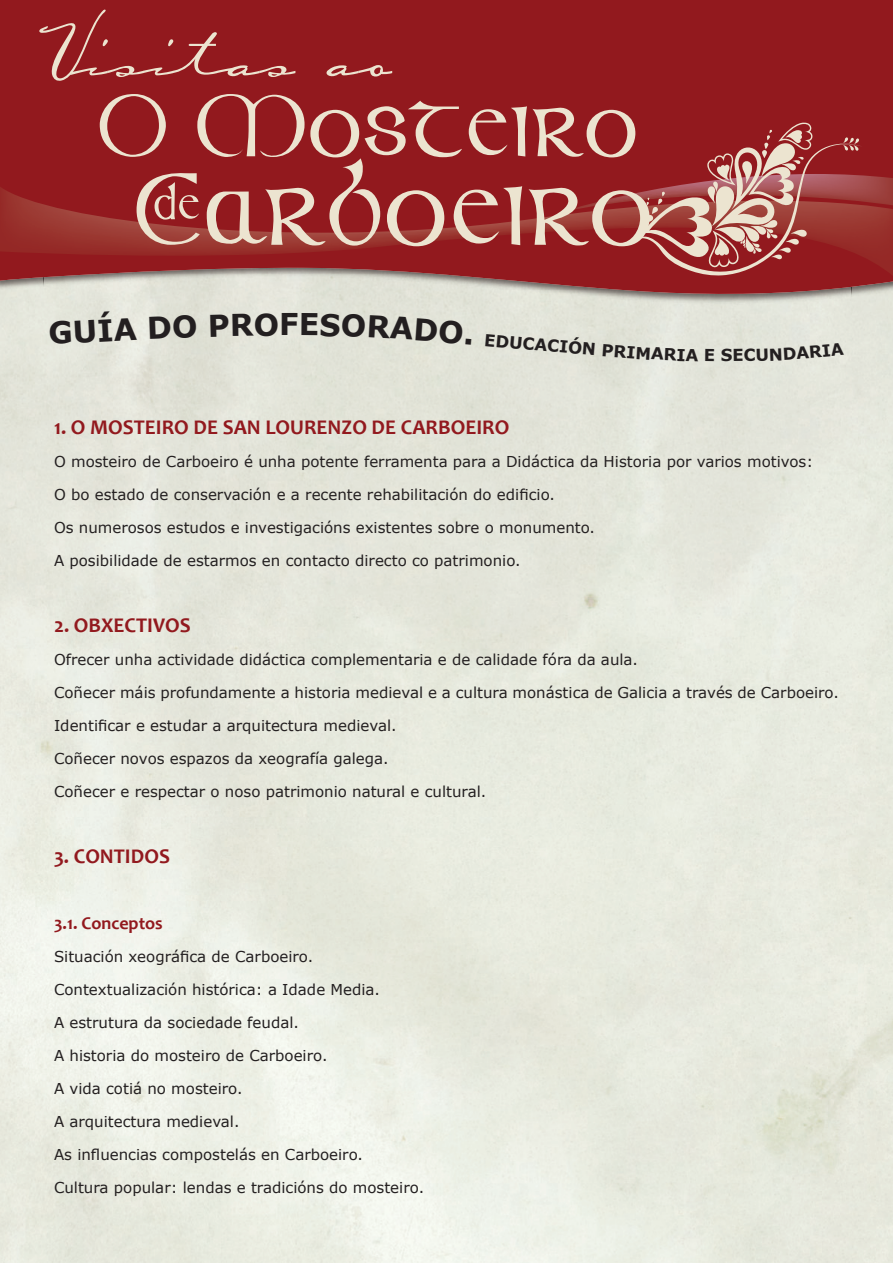
<style>
.page{position:relative;width:893px;height:1263px;background:#fff}
.page>*{position:absolute;margin:0;border:0;box-sizing:border-box;transform-origin:0 0}
.Default{font:700 30px "Verdana";color:#231f20}
.Default-2{font:700 21px "Candara";color:#92191e}
.Default-3{font:700 18px "Candara";color:#92191e}
.Default-4{font:700 16.5px "Verdana";color:#231f20}
.Default-5{font:15px "Verdana";color:#231f20}
.s1{font-size:30px}
</style>
<div class="page">
<svg style="left:0;top:0;width:893px;height:295px;background:#992f32"></svg>
<img style="left:0;top:187px;width:893px;height:89px">
<img style="left:863px;top:174px;width:30px;height:38px">
<svg style="left:100px;top:94px;width:763px;height:182px;background:#a34242"></svg>
<svg style="left:39px;top:10px;width:256px;height:72px;background:#992a2d"></svg>
<svg style="left:327px;top:65px;width:65px;height:12px"></svg>
<div style="left:49px;top:311px;width:88px;height:34px;background:#e4e6db"></div>
<div style="left:150px;top:313px;width:128px;height:26px;background:#e1e3d7"></div>
<div style="left:321px;top:313px;width:117px;height:29px;background:#e1e3d7"></div>
<svg style="left:651px;top:347px;width:47px;height:14px"></svg>
<svg style="left:705px;top:349px;width:9px;height:12px"></svg>
<div style="left:734px;top:343px;width:110px;height:18px;background:#e3e5db"></div>
<p class="Default" style="left:279px;top:305px;width:42px">FE</p>
<p class="Default-4" style="left:439px;top:325px;width:160px;rotate:5deg"><span class="s1">O.</span> EDUCACIÓN</p>
<p class="Default-4" style="left:602px;top:340px;width:51px;rotate:4deg">PRIM</p>
<p class="Default-4" style="left:721px;top:345px;width:13px">S</p>
<p class="Default-2" style="left:54px;top:414px;width:457px">1. O MOSTEIRO DE SAN LOURENZO DE CARBOEIRO</p>
<p class="Default-5" style="left:54px;top:452px;width:761px">O mosteiro de Carboeiro é unha potente ferramenta para a Didáctica da Historia por varios motivos:</p>
<p class="Default-5" style="left:54px;top:485px;width:502px">O bo estado de conservación e a recente rehabilitación do edificio.</p>
<p class="Default-5" style="left:54px;top:518px;width:543px">Os numerosos estudos e investigacións existentes sobre o monumento.</p>
<p class="Default-5" style="left:54px;top:551px;width:468px">A posibilidade de estarmos en contacto directo co patrimonio.</p>
<p class="Default-2" style="left:54px;top:612px;width:138px">2. OBXECTIVOS</p>
<p class="Default-5" style="left:54px;top:650px;width:586px">Ofrecer unha actividade didáctica complementaria e de calidade fóra da aula.</p>
<p class="Default-5" style="left:54px;top:683px;width:786px">Coñecer máis profundamente a historia medieval e a cultura monástica de Galicia a través de Carboeiro.</p>
<p class="Default-5" style="left:54px;top:716px;width:344px">Identificar e estudar a arquitectura medieval.</p>
<p class="Default-5" style="left:54px;top:749px;width:336px">Coñecer novos espazos da xeografía galega.</p>
<p class="Default-5" style="left:54px;top:782px;width:434px">Coñecer e respectar o noso patrimonio natural e cultural.</p>
<p class="Default-2" style="left:54px;top:843px;width:118px">3. CONTIDOS</p>
<p class="Default-3" style="left:54px;top:912px;width:110px">3.1. Conceptos</p>
<p class="Default-5" style="left:54px;top:947px;width:261px">Situación xeográfica de Carboeiro.</p>
<p class="Default-5" style="left:54px;top:980px;width:328px">Contextualización histórica: a Idade Media.</p>
<p class="Default-5" style="left:54px;top:1013px;width:246px">A estrutura da sociedade feudal.</p>
<p class="Default-5" style="left:54px;top:1046px;width:275px">A historia do mosteiro de Carboeiro.</p>
<p class="Default-5" style="left:54px;top:1079px;width:190px">A vida cotiá no mosteiro.</p>
<p class="Default-5" style="left:54px;top:1112px;width:187px">A arquitectura medieval.</p>
<p class="Default-5" style="left:54px;top:1145px;width:311px">As influencias compostelás en Carboeiro.</p>
<p class="Default-5" style="left:54px;top:1178px;width:372px">Cultura popular: lendas e tradicións do mosteiro.</p>
</div>
